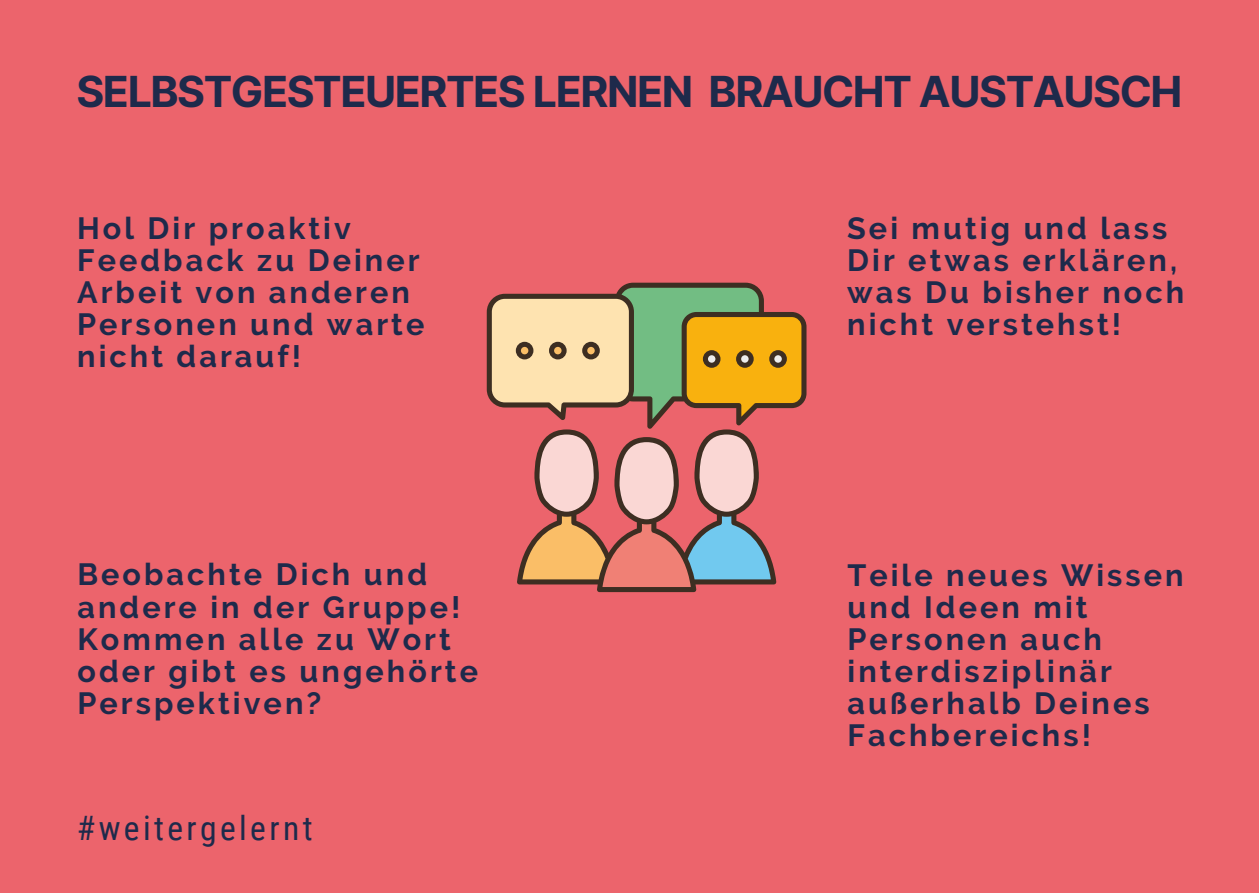
<style>
.page{position:relative;width:1259px;height:893px;background:#ec646c}
.page>*{position:absolute;margin:0;border:0;box-sizing:border-box;transform-origin:0 0}
.t1{font:700 42.9px "Inter";letter-spacing:-.035em;color:#1e2a4b}
.t2{font:33.6px "Roboto Condensed";letter-spacing:.1em;color:#1e2a4b}
.t3{font:700 30.6px/32.1px "Raleway";letter-spacing:.1em;color:#1e2a4b}
</style>
<div class="page">
<svg style="left:487px;top:283px;width:319px;height:119px"></svg>
<svg style="left:489px;top:285px;width:315px;height:307px"></svg>
<p class="t1" style="left:76px;top:60px;width:1107px">SELBSTGESTEUERTES LERNEN BRAUCHT AUSTAUSCH</p>
<p class="t3" style="left:77px;top:212px;width:349px">Hol Dir proaktiv<br>Feedback zu Deiner<br>Arbeit von anderen<br>Personen und warte nicht darauf!</p>
<p class="t3" style="left:77px;top:559px;width:402px">Beobachte Dich und andere in der Gruppe!<br>Kommen alle zu Wort oder gibt es ungehörte<br>Perspektiven?</p>
<p class="t2" style="left:77px;top:804px;width:237px">#weitergelernt</p>
<p class="t3" style="left:847px;top:212px;width:339px">Sei mutig und lass<br>Dir etwas erklären, was Du bisher noch nicht verstehst!</p>
<p class="t3" style="left:847px;top:559px;width:338px">Teile neues Wissen und Ideen mit<br>Personen auch interdisziplinär außerhalb Deines<br>Fachbereichs!</p>
</div>
